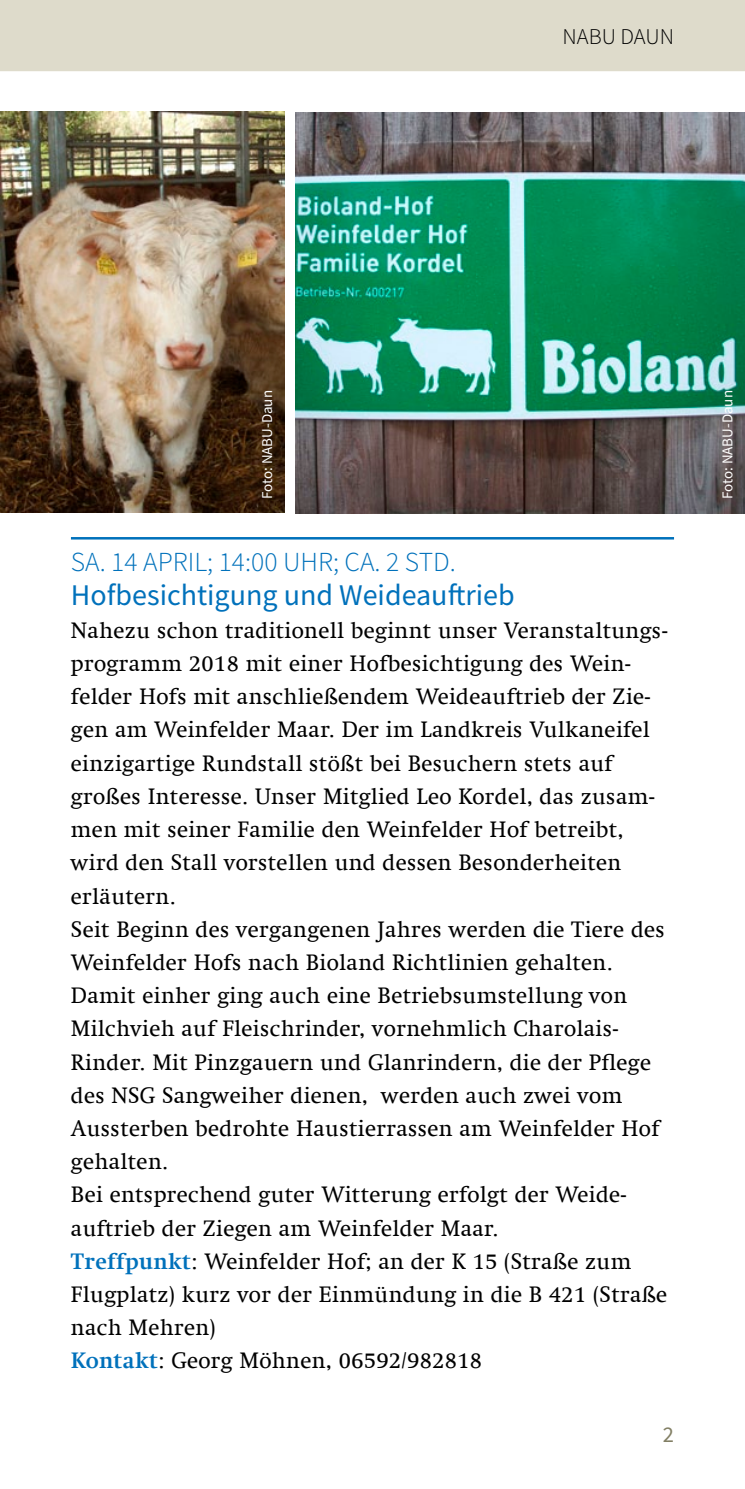
<style>
.page{position:relative;width:745px;height:1489px;background:#fff}
.page>*{position:absolute;margin:0;border:0;box-sizing:border-box;transform-origin:0 0}
.t1{font:30px "Source Sans Pro";color:#0071bb}
.t2{font:300 27.5px "Source Sans Pro";color:#0071bb}
.t3{font:22.5px/33.2px "Swift Com";letter-spacing:.015em;color:#000}
.t4{font:300 22.5px "Source Sans Pro";color:#000}
.t5{font:22.5px "Source Sans Pro";color:#827f64}
.t6{font:15px "Source Sans Pro";color:#fff}
.s1{font-weight:700;color:#0071bb}
</style>
<div class="page">
<div style="left:0;top:0;width:744px;height:71px;background:#dedbcb"></div>
<hr style="left:71px;top:537px;width:602px;height:2px;background:#0071bb">
<img style="left:0;top:111px;width:284px;height:401px">
<img style="left:295px;top:112px;width:449px;height:401px">
<p class="t4" style="left:562px;top:23px;width:85px">NABU DAUN</p>
<p class="t6" style="left:257px;top:499px;width:110px;rotate:-90deg">Foto: NABU-Daun</p>
<p class="t6" style="left:717px;top:499px;width:110px;rotate:-90deg">Foto: NABU-Daun</p>
<p class="t2" style="left:71px;top:545px;width:386px">SA. 14 APRIL; 14:00 UHR; CA. 2 STD.</p>
<h1 class="t1" style="left:71px;top:575px;width:445px">Hofbesichtigung und Weideauftrieb</h1>
<p class="t3" style="left:71px;top:613px;width:598px">Nahezu schon traditionell beginnt unser Veranstaltungs&shy;programm 2018 mit einer Hofbesichtigung des Wein&shy;felder Hofs mit anschließendem Weideauftrieb der Zie&shy;gen am Weinfelder Maar. Der im Landkreis Vulkaneifel einzigartige Rundstall stößt bei Besuchern stets auf großes Interesse. Unser Mitglied Leo Kordel, das zusam&shy;men mit seiner Familie den Weinfelder Hof betreibt, wird den Stall vorstellen und dessen Besonderheiten erläutern.<br>Seit Beginn des vergangenen Jahres werden die Tiere des Weinfelder Hofs nach Bioland Richtlinien gehalten.<br>Damit einher ging auch eine Betriebsumstellung von Milchvieh auf Fleischrinder, vornehmlich Charolais-Rinder. Mit Pinzgauern und Glanrindern, die der Pflege des NSG Sangweiher dienen, werden auch zwei vom Aussterben bedrohte Haustierrassen am Weinfelder Hof gehalten.<br>Bei entsprechend guter Witterung erfolgt der Weide&shy;auftrieb der Ziegen am Weinfelder Maar.<br><span class="s1">Treffpunkt</span>: Weinfelder Hof; an der K 15 (Straße zum Flugplatz) kurz vor der Einmündung in die B 421 (Straße nach Mehren)<br><span class="s1">Kontakt</span>: Georg Möhnen, 06592/982818</p>
<p class="t5" style="left:662px;top:1419px;width:13px">2</p>
</div>
